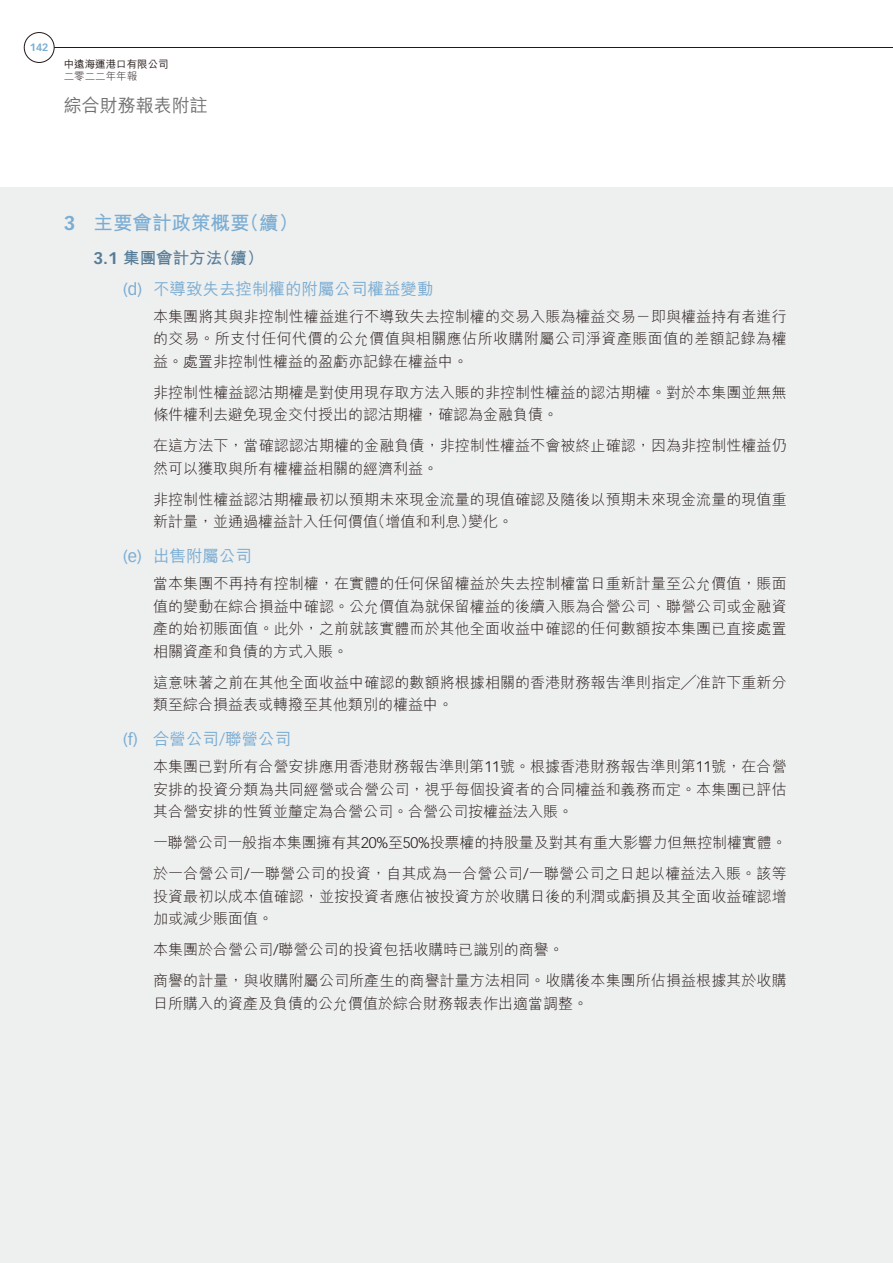
<style>
.page{position:relative;width:893px;height:1263px;background:#fff}
.page>*{position:absolute;margin:0;border:0;box-sizing:border-box;transform-origin:0 0}
.t1{font:19.5px "M Hei HK Bold E Ten B5 H";color:#7aadd3}
.t2{font:18px "M Hei HK Medium E Ten B5 H";color:#717171}
.t3{font:16.5px "M Hei HK Medium E Ten B5 H";color:#7aadd3}
.t4{font:16.5px "M Hei HK Bold E Ten B5 H";color:#557c98}
.t5{font:15px/22.5px "M Hei HK Light E Ten B5 H";letter-spacing:.005em;color:#231916}
.t6{font:10.5px "M Hei HK Medium E Ten B5 H";color:#231916}
.t7{font:10.5px "M Hei HK Light E Ten B5 H";color:#231916}
.t8{font:700 10.5px "Vectora LT Std";color:#7aadd3}
.s1{font-family:"Vectora LT Std";font-weight:700}
.s2{font-family:"Vectora LT Std"}
.s3{font-family:"Vectora LT Std";font-weight:300}
</style>
<div class="page">
<div style="left:0;top:187px;width:893px;height:1076px;background:#eeefef"></div>
<hr style="left:54px;top:47px;width:839px;height:1px;background:#231916">
<div style="left:24px;top:32px;width:30px;height:31px;border:1px solid #231916;border-radius:50%"></div>
<p class="t8" style="left:30px;top:42px;width:20px">142</p>
<p class="t6" style="left:64px;top:60px;width:106px">中遠海運港口有限公司</p>
<p class="t7" style="left:64px;top:72px;width:75px">二零二二年年報</p>
<p class="t2" style="left:64px;top:98px;width:146px">綜合財務報表附註</p>
<h1 class="t1" style="left:64px;top:215px;width:236px"><span class="s1">3</span> 主要會計政策概要（續）</h1>
<p class="t4" style="left:94px;top:251px;width:172px"><span class="s1">3.1</span> 集團會計方法（續）</p>
<p class="t3" style="left:123px;top:282px;width:312px"><span class="s2">(d)</span> 不導致失去控制權的附屬公司權益變動</p>
<p class="t5" style="left:153px;top:307px;width:635px;text-align:justify">本集團將其與非控制性權益進行不導致失去控制權的交易入賬為權益交易－即與權益持有者進行的交易。所支付任何代價的公允價值與相關應佔所收購附屬公司淨資產賬面值的差額記錄為權益。處置非控制性權益的盈虧亦記錄在權益中。</p>
<p class="t5" style="left:153px;top:383px;width:635px">非控制性權益認沽期權是對使用現存取方法入賬的非控制性權益的認沽期權。對於本集團並無無條件權利去避免現金交付授出的認沽期權，確認為金融負債。</p>
<p class="t5" style="left:153px;top:436px;width:635px">在這方法下，當確認認沽期權的金融負債，非控制性權益不會被終止確認，因為非控制性權益仍然可以獲取與所有權權益相關的經濟利益。</p>
<p class="t5" style="left:153px;top:490px;width:635px">非控制性權益認沽期權最初以預期未來現金流量的現值確認及隨後以預期未來現金流量的現值重新計量，並通過權益計入任何價值（增值和利息）變化。</p>
<p class="t3" style="left:123px;top:550px;width:130px"><span class="s2">(e)</span> 出售附屬公司</p>
<p class="t5" style="left:153px;top:574px;width:635px;text-align:justify">當本集團不再持有控制權，在實體的任何保留權益於失去控制權當日重新計量至公允價值，賬面值的變動在綜合損益中確認。公允價值為就保留權益的後續入賬為合營公司、聯營公司或金融資產的始初賬面值。此外，之前就該實體而於其他全面收益中確認的任何數額按本集團已直接處置相關資產和負債的方式入賬。</p>
<p class="t5" style="left:153px;top:673px;width:635px">這意味著之前在其他全面收益中確認的數額將根據相關的香港財務報告準則指定╱准許下重新分類至綜合損益表或轉撥至其他類別的權益中。</p>
<p class="t3" style="left:123px;top:733px;width:169px"><span class="s2">(f)</span> 合營公司<span class="s2">/</span>聯營公司</p>
<p class="t5" style="left:153px;top:757px;width:635px;text-align:justify">本集團已對所有合營安排應用香港財務報告準則第<span class="s3">11</span>號。根據香港財務報告準則第<span class="s3">11</span>號，在合營安排的投資分類為共同經營或合營公司，視乎每個投資者的合同權益和義務而定。本集團已評估其合營安排的性質並釐定為合營公司。合營公司按權益法入賬。</p>
<p class="t5" style="left:153px;top:829px;width:635px;line-height:31px">一聯營公司一般指本集團擁有其<span class="s3">20%</span>至<span class="s3">50%</span>投票權的持股量及對其有重大影響力但無控制權實體。於一合營公司<span class="s3">/</span>一聯營公司的投資，自其成為一合營公司<span class="s3">/</span>一聯營公司之日起以權益法入賬。該等</p>
<p class="t5" style="left:153px;top:887px;width:635px">投資最初以成本值確認，並按投資者應佔被投資方於收購日後的利潤或虧損及其全面收益確認增加或減少賬面值。</p>
<p class="t5" style="left:153px;top:936px;width:635px;line-height:31px">本集團於合營公司<span class="s3">/</span>聯營公司的投資包括收購時已識別的商譽。<br>商譽的計量，與收購附屬公司所產生的商譽計量方法相同。收購後本集團所佔損益根據其於收購</p>
<p class="t5" style="left:153px;top:994px;width:437px">日所購入的資產及負債的公允價值於綜合財務報表作出適當調整。</p>
</div>
